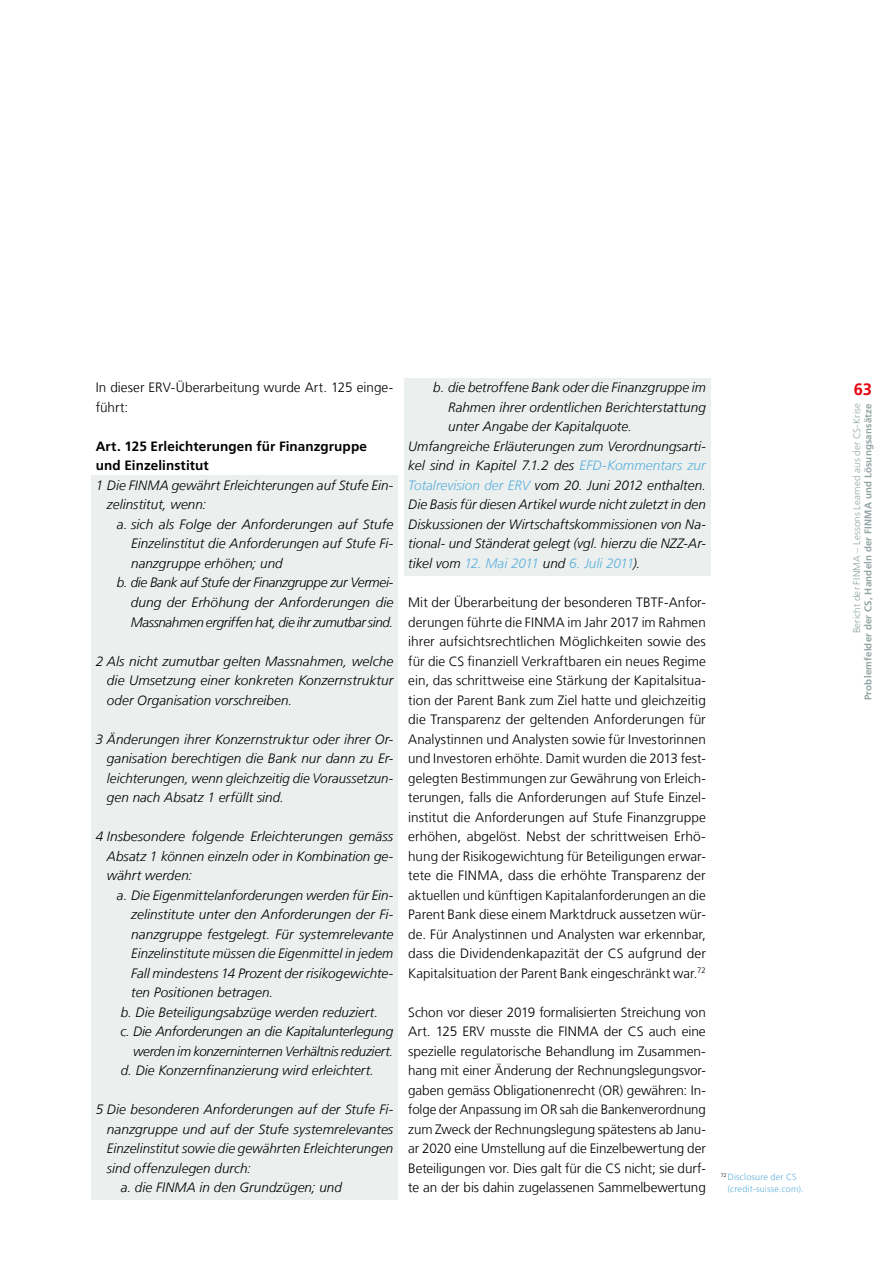
<style>
.page{position:relative;width:893px;height:1263px;background:#fff}
.page>*{position:absolute;margin:0;border:0;box-sizing:border-box;transform-origin:0 0}
.t1{font:700 16.5px "Frutiger LT Com";color:#e7000e}
.Einleitung_Grauerkas{font:italic 300 13.5px/19.5px "Frutiger LT Com";letter-spacing:.005em;color:#000;text-align:justify}
.Text{font:300 13.5px/19.5px "Frutiger LT Com";color:#000;text-align:justify}
.Einleitung_Grauerkas-2{font:italic 300 13.5px/19.5px "Frutiger LT Com";letter-spacing:-.015em;color:#000;text-align:right}
.Untertitel{font:700 13.5px/19.5px "Frutiger LT Com";letter-spacing:.005em;color:#000}
.t2{font:700 9.75px "Frutiger LT Com";letter-spacing:.02em;color:#91a5a2}
.t3{font:300 9.75px "Frutiger LT Com";letter-spacing:.015em;color:#91a5a2}
.Fussnoten{font:300 9px/12px "Frutiger LT Com";letter-spacing:.02em;color:#5cb0dc}
.s1{color:#5cb0dc}
</style>
<div class="page">
<div style="left:91px;top:476px;width:307px;height:41px;background:#ebf0ef"></div>
<div style="left:91px;top:515px;width:307px;height:61px;background:#ebf0ef"></div>
<div style="left:91px;top:573px;width:307px;height:61px;background:#ebf0ef"></div>
<div style="left:91px;top:632px;width:307px;height:22px;background:#ebf0ef"></div>
<div style="left:91px;top:651px;width:307px;height:61px;background:#ebf0ef"></div>
<div style="left:91px;top:710px;width:307px;height:22px;background:#ebf0ef"></div>
<div style="left:91px;top:729px;width:307px;height:81px;background:#ebf0ef"></div>
<div style="left:91px;top:807px;width:307px;height:22px;background:#ebf0ef"></div>
<div style="left:91px;top:827px;width:307px;height:61px;background:#ebf0ef"></div>
<div style="left:91px;top:885px;width:307px;height:120px;background:#ebf0ef"></div>
<div style="left:91px;top:1002px;width:307px;height:22px;background:#ebf0ef"></div>
<div style="left:91px;top:1022px;width:307px;height:41px;background:#ebf0ef"></div>
<div style="left:91px;top:1061px;width:307px;height:22px;background:#ebf0ef"></div>
<div style="left:91px;top:1080px;width:307px;height:22px;background:#ebf0ef"></div>
<div style="left:91px;top:1100px;width:307px;height:80px;background:#ebf0ef"></div>
<div style="left:91px;top:1178px;width:307px;height:22px;background:#ebf0ef"></div>
<div style="left:404px;top:378px;width:306px;height:61px;background:#ebf0ef"></div>
<div style="left:404px;top:437px;width:306px;height:139px;background:#ebf0ef"></div>
<p class="Text" style="left:96px;top:378px;width:299px">In dieser ERV-Überarbeitung wurde Art. 125 einge&shy;führt:</p>
<p class="Untertitel" style="left:96px;top:437px;width:273px">Art. 125 Erleichterungen für Finanzgruppe und Einzelinstitut</p>
<p class="Einleitung_Grauerkas" style="left:107px;top:476px;width:288px;text-indent:-11px">1 Die FINMA gewährt Erleichterungen auf Stufe Ein&shy;zelinstitut, wenn:</p>
<p class="Einleitung_Grauerkas" style="left:131px;top:515px;width:264px;text-indent:-14px">a. sich als Folge der Anforderungen auf Stufe Einzelinstitut die Anforderungen auf Stufe Fi&shy;nanzgruppe erhöhen; und</p>
<p class="Einleitung_Grauerkas" style="left:131px;top:573px;width:264px;text-indent:-14px">b. die Bank auf Stufe der Finanzgruppe zur Vermei&shy;dung der Erhöhung der Anforderungen die Massnahmen ergriffen hat, die ihr zumutbar sind.</p>
<p class="Einleitung_Grauerkas" style="left:107px;top:651px;width:288px;text-indent:-11px">2 Als nicht zumutbar gelten Massnahmen, welche die Umsetzung einer konkreten Konzernstruktur oder Organisation vorschreiben.</p>
<p class="Einleitung_Grauerkas" style="left:107px;top:729px;width:288px;text-indent:-11px">3 Änderungen ihrer Konzernstruktur oder ihrer Or&shy;ganisation berechtigen die Bank nur dann zu Er&shy;leichterungen, wenn gleichzeitig die Voraussetzun&shy;gen nach Absatz 1 erfüllt sind.</p>
<p class="Einleitung_Grauerkas" style="left:107px;top:827px;width:288px;text-indent:-11px">4 Insbesondere folgende Erleichterungen gemäss Absatz 1 können einzeln oder in Kombination ge&shy;währt werden:</p>
<p class="Einleitung_Grauerkas" style="left:131px;top:885px;width:264px;text-indent:-14px">a. Die Eigenmittelanforderungen werden für Ein&shy;zelinstitute unter den Anforderungen der Fi&shy;nanzgruppe festgelegt. Für systemrelevante Einzelinstitute müssen die Eigenmittel in jedem Fall mindestens 14 Prozent der risikogewichte&shy;ten Positionen betragen.</p>
<p class="Einleitung_Grauerkas" style="left:121px;top:1002px;width:259px">b. Die Beteiligungsabzüge werden reduziert.</p>
<p class="Einleitung_Grauerkas-2" style="left:120px;top:1022px;width:274px">c. Die Anforderungen an die Kapitalunterlegung werden im konzerninternen Verhältnis reduziert.</p>
<p class="Einleitung_Grauerkas" style="left:121px;top:1061px;width:255px">d. Die Konzernfinanzierung wird erleichtert.</p>
<p class="Einleitung_Grauerkas" style="left:107px;top:1100px;width:288px;text-indent:-11px">5 Die besonderen Anforderungen auf der Stufe Fi&shy;nanzgruppe und auf der Stufe systemrelevantes Einzelinstitut sowie die gewährten Erleichterungen sind offenzulegen durch:</p>
<p class="Einleitung_Grauerkas" style="left:121px;top:1178px;width:223px">a. die FINMA in den Grundzügen; und</p>
<p class="Einleitung_Grauerkas" style="left:448px;top:378px;width:259px;text-indent:-15px">b. die betroffene Bank oder die Finanzgruppe im Rahmen ihrer ordentlichen Berichterstattung unter Angabe der Kapitalquote.</p>
<p class="Einleitung_Grauerkas" style="left:408px;top:437px;width:299px">Umfangreiche Erläuterungen zum Verordnungsarti&shy;kel sind in Kapitel 7.1.2 des <span class="s1">EFD-Kommentars zur Totalrevision der ERV</span> vom 20. Juni 2012 enthalten.<br>Die Basis für diesen Artikel wurde nicht zuletzt in den Diskussionen der Wirtschaftskommissionen von Na&shy;tional- und Ständerat gelegt (vgl. hierzu die NZZ-Ar&shy;tikel vom <span class="s1">12. Mai 2011</span> und <span class="s1">6. Juli 2011</span>).</p>
<p class="Text" style="left:408px;top:593px;width:299px">Mit der Überarbeitung der besonderen TBTF-Anfor&shy;derungen führte die FINMA im Jahr 2017 im Rahmen ihrer aufsichtsrechtlichen Möglichkeiten sowie des für die CS finanziell Verkraftbaren ein neues Regime ein, das schrittweise eine Stärkung der Kapitalsitua&shy;tion der Parent Bank zum Ziel hatte und gleichzeitig die Transparenz der geltenden Anforderungen für Analystinnen und Analysten sowie für Investorinnen und Investoren erhöhte. Damit wurden die 2013 fest&shy;gelegten Bestimmungen zur Gewährung von Erleich&shy;terungen, falls die Anforderungen auf Stufe Einzel&shy;institut die Anforderungen auf Stufe Finanzgruppe erhöhen, abgelöst. Nebst der schrittweisen Erhö&shy;hung der Risikogewichtung für Beteiligungen erwar&shy;tete die FINMA, dass die erhöhte Transparenz der aktuellen und künftigen Kapitalanforderungen an die Parent Bank diese einem Marktdruck aussetzen wür&shy;de. Für Analystinnen und Analysten war erkennbar, dass die Dividendenkapazität der CS aufgrund der Kapitalsituation der Parent Bank eingeschränkt war.<sup>72</sup></p>
<p class="Text" style="left:408px;top:1002px;width:299px">Schon vor dieser 2019 formalisierten Streichung von Art. 125 ERV musste die FINMA der CS auch eine spezielle regulatorische Behandlung im Zusammen&shy;hang mit einer Änderung der Rechnungslegungsvor&shy;gaben gemäss Obligationenrecht (OR) gewähren: In&shy;folge der Anpassung im OR sah die Bankenverordnung zum Zweck der Rechnungslegung spätestens ab Janu&shy;ar 2020 eine Umstellung auf die Einzelbewertung der Beteiligungen vor. Dies galt für die CS nicht; sie durf&shy;te an der bis dahin zugelassenen Sammelbewertung</p>
<p class="Fussnoten" style="left:728px;top:1171px;width:77px;text-indent:-7px"><sup>72</sup> Disclosure der CS (credit-suisse.com).</p>
<p class="t1" style="left:854px;top:380px;width:20px">63</p>
<p class="t3" style="left:851px;top:633px;width:232px;rotate:-90deg">Bericht der FINMA – Lessons Learned aus der CS-Krise</p>
<p class="t2" style="left:862px;top:700px;width:299px;rotate:-90deg">Problemfelder der CS, Handeln der FINMA und Lösungsansätze</p>
</div>
